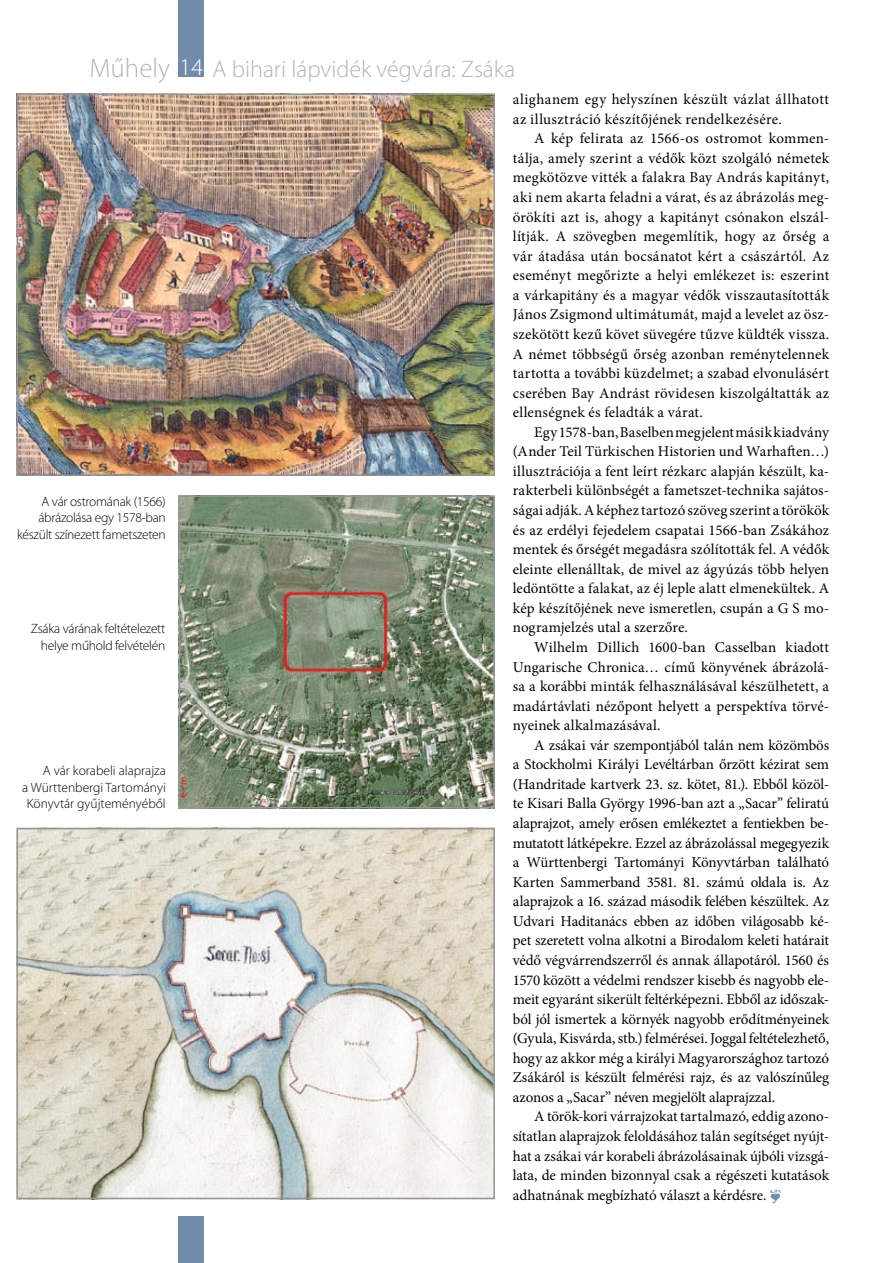
<style>
.page{position:relative;width:893px;height:1263px;background:#fff}
.page>*{position:absolute;margin:0;border:0;box-sizing:border-box;transform-origin:0 0}
.t1{font:300 27px "Myriad Pro";color:#b2b4b6}
.t2{font:300 24px "Myriad Pro";color:#b2b4b6}
.t3{font:15px/19.5px "Minion Pro";letter-spacing:.005em;color:#000;text-align:justify}
.t4{font:300 13.5px/16.5px "Myriad Pro";letter-spacing:-.02em;color:#000;text-align:right}
.t5{font:300 13.5px/16.5px "Myriad Pro";color:#000;text-align:right}
.s1{font-size:24px;color:#fff}
.s2{color:#728bab}
</style>
<div class="page">
<div style="left:179px;top:0;width:25px;height:77px;background:#728bab"></div>
<div style="left:179px;top:1216px;width:25px;height:47px;background:#728bab"></div>
<img style="left:20px;top:831px;width:472px;height:365px">
<div style="left:17px;top:828px;width:478px;height:371px;border:2px solid #939598"></div>
<img style="left:182px;top:498px;width:310px;height:307px">
<div style="left:179px;top:495px;width:316px;height:313px;border:2px solid #939598"></div>
<img style="left:20px;top:97px;width:472px;height:376px">
<div style="left:17px;top:94px;width:478px;height:382px;border:2px solid #939598"></div>
<h1 class="t1" style="left:89px;top:51px;width:115px">Műhely <span class="s1">14</span></h1>
<p class="t4" style="left:17px;top:493px;width:150px">A vár ostromának (1566) ábrázolása egy 1578-ban készült színezett fametszeten</p>
<p class="t4" style="left:31px;top:620px;width:136px">Zsáka várának feltételezett helye műhold felvételén</p>
<p class="t5" style="left:22px;top:762px;width:145px">A vár korabeli alaprajza<br>a Württenbergi Tartományi<br>Könyvtár gyűjteményéből</p>
<h2 class="t2" style="left:213px;top:54px;width:304px">A bihari lápvidék végvára: Zsáka</h2>
<p class="t3" style="left:513px;top:90px;width:318px">alighanem egy helyszínen készült vázlat állhatott az illusztráció készítőjének rendelkezésére.</p>
<p class="t3" style="left:513px;top:129px;width:318px;text-indent:21px">A kép felirata az 1566-os ostromot kommen&shy;tálja, amely szerint a védők közt szolgáló németek megkötözve vitték a falakra Bay András kapitányt, aki nem akarta feladni a várat, és az ábrázolás meg&shy;örökíti azt is, ahogy a kapitányt csónakon elszál&shy;lítják. A szövegben megemlítik, hogy az őrség a vár átadása után bocsánatot kért a császártól. Az eseményt megőrizte a helyi emlékezet is: eszerint a várkapitány és a magyar védők visszautasították János Zsigmond ultimátumát, majd a levelet az ös - szekötött kezű követ süvegére tűzve küldték vissza.<br>A német többségű őrség azonban reménytelennek tartotta a további küzdelmet; a szabad elvonulásért cserében Bay Andrást rövidesen kiszolgáltatták az ellenségnek és feladták a várat.</p>
<p class="t3" style="left:513px;top:422px;width:318px;text-indent:21px">Egy 1578-ban, Baselben megjelent másik kiadvány (Ander Teil Türkischen Historien und Warhaften…) illusztrációja a fent leírt rézkarc alapján készült, ka&shy;rakterbeli különbségét a fametszet-technika sajátos&shy;ságai adják. A képhez tartozó szöveg szerint a törökök és az erdélyi fejedelem csapatai 1566-ban Zsákához mentek és őrségét megadásra szólították fel. A védők eleinte ellenálltak, de mivel az ágyúzás több helyen ledöntötte a falakat, az éj leple alatt elmenekültek. A kép készítőjének neve ismeretlen, csupán a G S mo&shy;nogramjelzés utal a szerzőre.</p>
<p class="t3" style="left:513px;top:637px;width:318px;text-indent:21px">Wilhelm Dillich 1600-ban Casselban kiadott Ungarische Chronica… című könyvének ábrázolá&shy;sa a korábbi minták felhasználásával készülhetett, a madártávlati nézőpont helyett a perspektíva törvé&shy;nyeinek alkalmazásával.</p>
<p class="t3" style="left:513px;top:735px;width:318px;text-indent:21px">A zsákai vár szempontjából talán nem közömbös a Stockholmi Királyi Levéltárban őrzött kézirat sem (Handritade kartverk 23. sz. kötet, 81.). Ebből közöl&shy;te Kisari Balla György 1996-ban azt a „Sacar” feliratú alaprajzot, amely erősen emlékeztet a fentiekben be&shy;mutatott látképekre. Ezzel az ábrázolással megegyezik a Württenbergi Tartományi Könyvtárban található Karten Sammerband 3581. 81. számú oldala is. Az alaprajzok a 16. század második felében készültek. Az Udvari Haditanács ebben az időben világosabb ké&shy;pet szeretett volna alkotni a Birodalom keleti határait védő végvárrendszerről és annak állapotáról. 1560 és 1570 között a védelmi rendszer kisebb és nagyobb ele&shy;meit egyaránt sikerült feltérképezni. Ebből az időszak&shy;ból jól ismertek a környék nagyobb erődítményeinek (Gyula, Kisvárda, stb.) felmérései. Joggal feltételezhető, hogy az akkor még a királyi Magyarországhoz tartozó Zsákáról is készült felmérési rajz, és az valószínűleg azonos a „Sacar” néven megjelölt alaprajzzal.</p>
<p class="t3" style="left:513px;top:1107px;width:318px;text-indent:21px">A török-kori várrajzokat tartalmazó, eddig azono&shy;sítatlan alaprajzok feloldásához talán segítséget nyújt&shy;hat a zsákai vár korabeli ábrázolásainak újbóli vizsgá&shy;lata, de minden bizonnyal csak a régészeti kutatások adhatnának megbízható választ a kérdésre. <span class="s2">❦</span></p>
</div>
